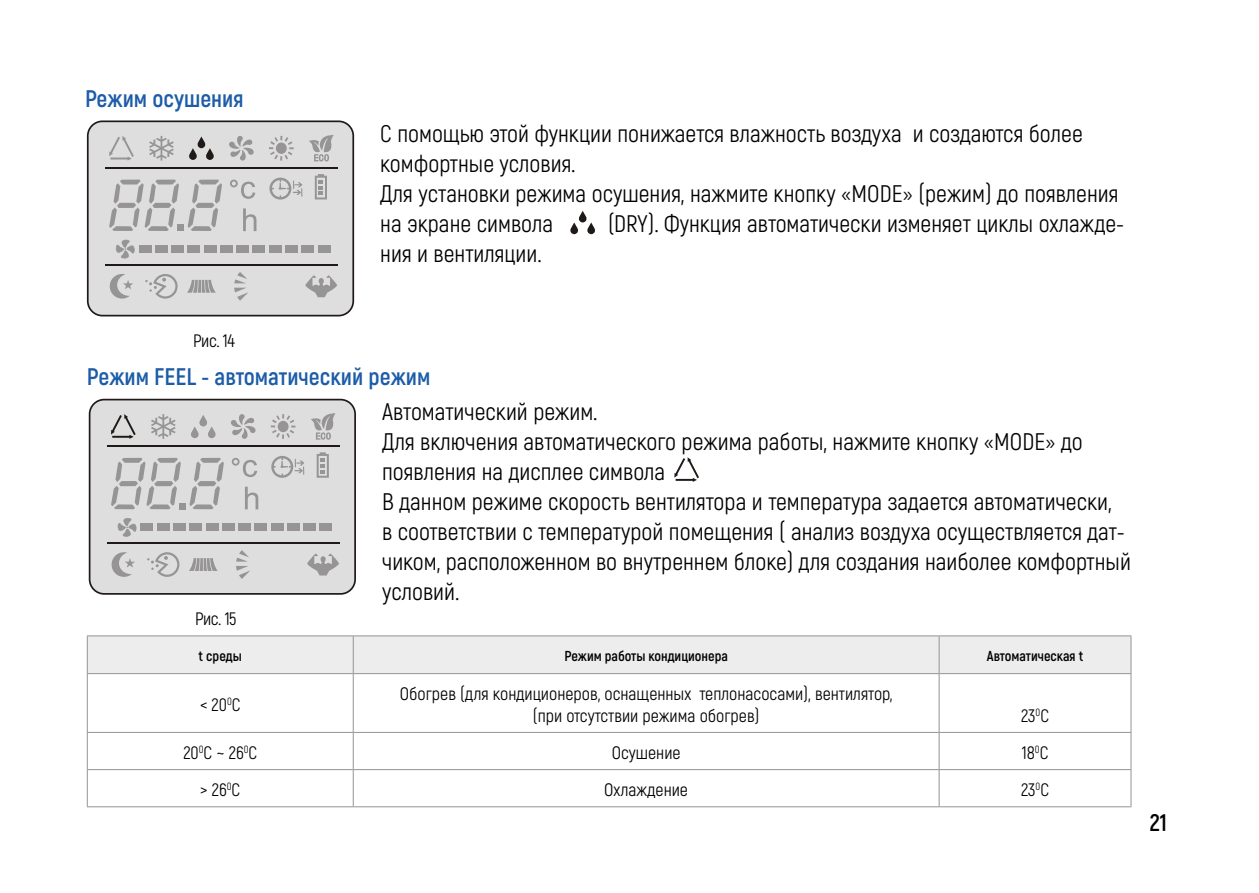
<style>
.page{position:relative;width:1259px;height:893px;background:#fff}
.page>*{position:absolute;margin:0;border:0;box-sizing:border-box;transform-origin:0 0}
.t1{font:24px/30px "Akrobat";color:#000}
.t2{font:700 24px "Akrobat";color:#1c5ca8}
.t3{font:700 24px "Akrobat";color:#000}
.t4{font:18px/21.6px "Akrobat";color:#000;text-align:center}
.t5{font:700 14.4px "Akrobat";color:#000}
</style>
<div class="page">
<div style="left:88px;top:121px;width:265px;height:195px;background:#dedede;border-radius:15px"></div>
<div style="left:90px;top:400px;width:265px;height:194px;background:#dedede;border-radius:15px"></div>
<div style="left:87px;top:120px;width:267px;height:196px;border:2px solid #1f1a17;border-radius:15px"></div>
<div style="left:89px;top:399px;width:267px;height:196px;border:2px solid #1f1a17;border-radius:15px"></div>
<svg style="left:115px;top:239px;width:20px;height:20px"></svg>
<svg style="left:117px;top:518px;width:20px;height:19px"></svg>
<div style="left:139px;top:245px;width:12px;height:8px;background:#969494"></div>
<div style="left:140px;top:523px;width:13px;height:8px;background:#969494"></div>
<div style="left:155px;top:245px;width:13px;height:8px;background:#969494"></div>
<div style="left:157px;top:523px;width:13px;height:8px;background:#969494"></div>
<div style="left:171px;top:245px;width:13px;height:8px;background:#969494"></div>
<div style="left:173px;top:523px;width:13px;height:8px;background:#969494"></div>
<div style="left:187px;top:245px;width:13px;height:8px;background:#969494"></div>
<div style="left:189px;top:523px;width:13px;height:8px;background:#969494"></div>
<div style="left:204px;top:245px;width:13px;height:8px;background:#969494"></div>
<div style="left:205px;top:523px;width:13px;height:8px;background:#969494"></div>
<div style="left:220px;top:245px;width:13px;height:8px;background:#969494"></div>
<div style="left:222px;top:523px;width:13px;height:8px;background:#969494"></div>
<div style="left:236px;top:245px;width:13px;height:8px;background:#969494"></div>
<div style="left:238px;top:523px;width:13px;height:8px;background:#969494"></div>
<div style="left:252px;top:245px;width:13px;height:8px;background:#969494"></div>
<div style="left:254px;top:523px;width:13px;height:8px;background:#969494"></div>
<div style="left:269px;top:245px;width:13px;height:8px;background:#969494"></div>
<div style="left:271px;top:523px;width:12px;height:8px;background:#969494"></div>
<div style="left:285px;top:245px;width:13px;height:8px;background:#969494"></div>
<div style="left:287px;top:523px;width:13px;height:8px;background:#969494"></div>
<div style="left:301px;top:245px;width:13px;height:8px;background:#969494"></div>
<div style="left:303px;top:523px;width:13px;height:8px;background:#969494"></div>
<div style="left:317px;top:245px;width:13px;height:8px;background:#969494"></div>
<div style="left:319px;top:523px;width:13px;height:8px;background:#969494"></div>
<svg style="left:149px;top:136px;width:25px;height:25px"></svg>
<svg style="left:151px;top:414px;width:25px;height:25px"></svg>
<svg style="left:269px;top:136px;width:25px;height:25px"></svg>
<svg style="left:271px;top:414px;width:24px;height:25px"></svg>
<svg style="left:109px;top:136px;width:25px;height:25px"></svg>
<svg style="left:111px;top:414px;width:25px;height:25px"></svg>
<svg style="left:229px;top:136px;width:25px;height:25px"></svg>
<svg style="left:231px;top:414px;width:24px;height:25px"></svg>
<svg style="left:189px;top:137px;width:25px;height:23px"></svg>
<svg style="left:191px;top:415px;width:25px;height:23px"></svg>
<svg style="left:570px;top:211px;width:25px;height:23px"></svg>
<svg style="left:309px;top:135px;width:24px;height:26px"></svg>
<svg style="left:311px;top:413px;width:24px;height:27px"></svg>
<svg style="left:145px;top:274px;width:33px;height:25px"></svg>
<svg style="left:147px;top:552px;width:32px;height:25px"></svg>
<svg style="left:305px;top:275px;width:32px;height:22px"></svg>
<svg style="left:307px;top:553px;width:32px;height:22px"></svg>
<svg style="left:234px;top:272px;width:14px;height:29px"></svg>
<svg style="left:236px;top:550px;width:14px;height:29px"></svg>
<svg style="left:110px;top:274px;width:23px;height:25px"></svg>
<svg style="left:112px;top:552px;width:23px;height:25px"></svg>
<svg style="left:109px;top:180px;width:70px;height:51px"></svg>
<svg style="left:111px;top:458px;width:70px;height:51px"></svg>
<svg style="left:188px;top:180px;width:34px;height:51px"></svg>
<svg style="left:189px;top:458px;width:35px;height:51px"></svg>
<div style="left:177px;top:225px;width:7px;height:6px;background:#969494"></div>
<div style="left:179px;top:503px;width:7px;height:6px;background:#969494"></div>
<svg style="left:243px;top:208px;width:13px;height:23px"></svg>
<svg style="left:245px;top:487px;width:13px;height:22px"></svg>
<svg style="left:233px;top:181px;width:22px;height:18px"></svg>
<svg style="left:230px;top:180px;width:8px;height:7px"></svg>
<svg style="left:243px;top:460px;width:14px;height:17px"></svg>
<svg style="left:232px;top:458px;width:8px;height:8px"></svg>
<svg style="left:315px;top:174px;width:12px;height:25px"></svg>
<svg style="left:317px;top:452px;width:12px;height:26px"></svg>
<svg style="left:269px;top:178px;width:33px;height:22px"></svg>
<svg style="left:271px;top:456px;width:33px;height:22px"></svg>
<hr style="left:106px;top:167px;width:232px;height:2px;background:#1f1a17">
<hr style="left:108px;top:445px;width:232px;height:2px;background:#1f1a17">
<hr style="left:105px;top:264px;width:232px;height:2px;background:#1f1a17">
<hr style="left:107px;top:542px;width:232px;height:2px;background:#1f1a17">
<svg style="left:187px;top:280px;width:29px;height:13px"></svg>
<svg style="left:189px;top:558px;width:29px;height:13px"></svg>
<svg style="left:674px;top:457px;width:25px;height:25px"></svg>
<div style="left:88px;top:636px;width:1042px;height:37px;background:#ededed"></div>
<hr style="left:87px;top:635px;width:266px;height:1px;background:#949494">
<hr style="left:87px;top:636px;width:1px;height:37px;background:#949494">
<hr style="left:353px;top:635px;width:586px;height:1px;background:#949494">
<hr style="left:353px;top:636px;width:1px;height:37px;background:#949494">
<hr style="left:939px;top:635px;width:192px;height:1px;background:#949494">
<hr style="left:938px;top:636px;width:1px;height:37px;background:#949494">
<hr style="left:1130px;top:636px;width:1px;height:37px;background:#949494">
<hr style="left:87px;top:673px;width:266px;height:1px;background:#949494">
<hr style="left:353px;top:673px;width:586px;height:1px;background:#949494">
<hr style="left:939px;top:673px;width:192px;height:1px;background:#949494">
<hr style="left:87px;top:674px;width:1px;height:58px;background:#949494">
<hr style="left:353px;top:674px;width:1px;height:58px;background:#949494">
<hr style="left:938px;top:674px;width:1px;height:58px;background:#949494">
<hr style="left:1130px;top:674px;width:1px;height:58px;background:#949494">
<hr style="left:87px;top:732px;width:266px;height:1px;background:#949494">
<hr style="left:87px;top:733px;width:1px;height:36px;background:#949494">
<hr style="left:353px;top:732px;width:586px;height:1px;background:#949494">
<hr style="left:353px;top:733px;width:1px;height:36px;background:#949494">
<hr style="left:939px;top:732px;width:192px;height:1px;background:#949494">
<hr style="left:938px;top:733px;width:1px;height:36px;background:#949494">
<hr style="left:1130px;top:733px;width:1px;height:36px;background:#949494">
<hr style="left:87px;top:769px;width:266px;height:1px;background:#949494">
<hr style="left:87px;top:770px;width:1px;height:36px;background:#949494">
<hr style="left:353px;top:769px;width:586px;height:1px;background:#949494">
<hr style="left:353px;top:770px;width:1px;height:36px;background:#949494">
<hr style="left:939px;top:769px;width:192px;height:1px;background:#949494">
<hr style="left:938px;top:770px;width:1px;height:36px;background:#949494">
<hr style="left:1130px;top:770px;width:1px;height:36px;background:#949494">
<hr style="left:87px;top:806px;width:266px;height:1px;background:#949494">
<hr style="left:353px;top:806px;width:586px;height:1px;background:#949494">
<hr style="left:939px;top:806px;width:192px;height:1px;background:#949494">
<p class="t2" style="left:85px;top:84px;width:160px">Режим осушения</p>
<p class="t1" style="left:380px;top:119px;width:739px">С помощью этой функции понижается влажность воздуха и создаются более комфортные условия.<br>Для установки режима осушения, нажмите кнопку «MODE» (режим) до появления на экране символа</p>
<p class="t1" style="left:608px;top:209px;width:517px">(DRY). Функция автоматически изменяет циклы охлажде-</p>
<p class="t1" style="left:380px;top:239px;width:163px">ния и вентиляции.</p>
<p class="t4" style="left:193px;top:330px;width:43px">Рис. 14</p>
<p class="t2" style="left:87px;top:362px;width:345px">Режим FEEL - автоматический режим</p>
<p class="t1" style="left:382px;top:397px;width:750px">Автоматический режим.<br>Для включения автоматического режима работы, нажмите кнопку «MODE» до появления на дисплее символа<br>В данном режиме скорость вентилятора и температура задается автоматически,<br>в соответствии с температурой помещения ( анализ воздуха осуществляется дат&shy;чиком, расположенном во внутреннем блоке) для создания наиболее комфортный условий.</p>
<p class="t4" style="left:195px;top:608px;width:43px">Рис. 15</p>
<p class="t5" style="left:199px;top:647px;width:45px">t среды</p>
<p class="t5" style="left:564px;top:647px;width:165px">Режим работы кондиционера</p>
<p class="t5" style="left:987px;top:647px;width:98px">Автоматическая t</p>
<p class="t4" style="left:200px;top:694px;width:42px">&lt; 20<sup>0</sup>C</p>
<p class="t4" style="left:400px;top:683px;width:494px">Обогрев (для кондиционеров, оснащенных теплонасосами), вентилятор, (при отсутствии режима обогрев)</p>
<p class="t4" style="left:1021px;top:705px;width:30px">23<sup>0</sup>C</p>
<p class="t4" style="left:183px;top:742px;width:75px">20<sup>0</sup>C ~ 26<sup>0</sup>C</p>
<p class="t4" style="left:612px;top:742px;width:70px">Осушение</p>
<p class="t4" style="left:1021px;top:742px;width:28px">18<sup>0</sup>C</p>
<p class="t4" style="left:200px;top:779px;width:41px">&gt; 26<sup>0</sup>C</p>
<p class="t4" style="left:604px;top:779px;width:85px">Охлаждение</p>
<p class="t4" style="left:1021px;top:779px;width:30px">23<sup>0</sup>C</p>
<p class="t3" style="left:1149px;top:807px;width:19px">21</p>
</div>
